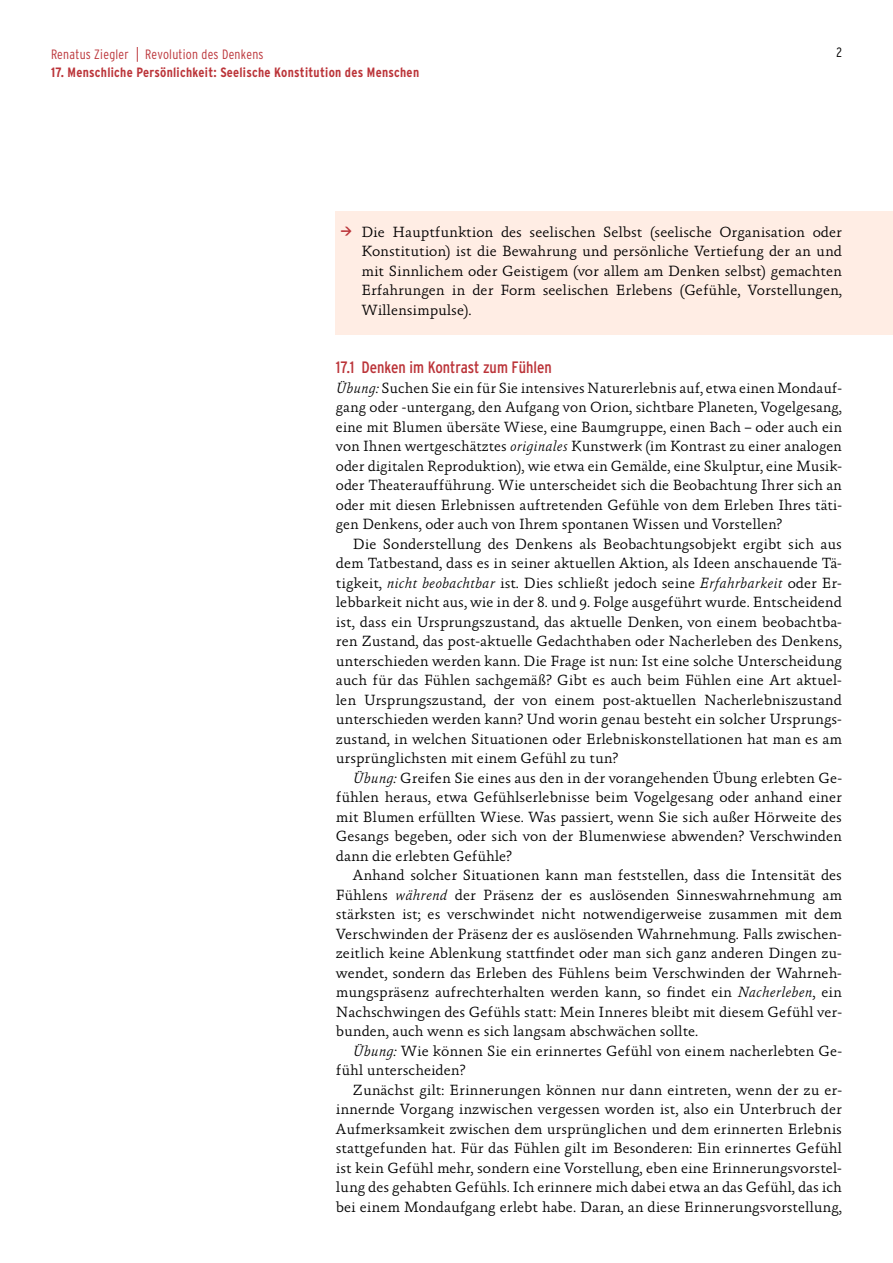
<style>
.page{position:relative;width:893px;height:1263px;background:#fff}
.page>*{position:absolute;margin:0;border:0;box-sizing:border-box;transform-origin:0 0}
.t1{font:16.5px "Interstate Condensed";color:#bb3439}
.t2{font:300 15px/19.5px "Absara OT";color:#000;text-align:justify}
.t3{font:700 13.5px "Interstate Condensed";letter-spacing:.02em;color:#bb3439}
.t4{font:300 13.5px "Interstate Condensed";letter-spacing:.02em;color:#bb3439}
.t5{font:300 13.5px "Interstate Condensed";color:#000}
.s1{font-size:15px}
.s2{font-family:"Akko Pro";font-weight:400;font-size:19.5px;color:#bb3439}
.s3{font-style:italic}
</style>
<div class="page">
<div style="left:336px;top:211px;width:557px;height:123px;background:#ffede4"></div>
<p class="t4" style="left:51px;top:46px;width:214px">Renatus Ziegler <span class="s1">|</span> Revolution des Denkens</p>
<p class="t5" style="left:836px;top:45px;width:7px">2</p>
<p class="t3" style="left:51px;top:64px;width:370px">17. Menschliche Persönlichkeit: Seelische Konstitution des Menschen</p>
<p class="t2" style="left:361px;top:223px;width:482px;text-indent:-21px"><span class="s2">→</span> Die Hauptfunktion des seelischen Selbst (seelische Organisation oder Konstitution) ist die Bewahrung und persönliche Vertiefung der an und mit Sinnlichem oder Geistigem (vor allem am Denken selbst) gemachten Erfahrungen in der Form seelischen Erlebens (Gefühle, Vorstellungen, Willensimpulse).</p>
<p class="t1" style="left:336px;top:358px;width:217px">17.1 Denken im Kontrast zum Fühlen</p>
<p class="t2" style="left:336px;top:379px;width:508px"><span class="s3">Übung:</span> Suchen Sie ein für Sie intensives Naturerlebnis auf, etwa einen Mondauf&shy;gang oder -untergang, den Aufgang von Orion, sichtbare Planeten, Vogelgesang, eine mit Blumen übersäte Wiese, eine Baumgruppe, einen Bach – oder auch ein von Ihnen wertgeschätztes <span class="s3">originales</span> Kunstwerk (im Kontrast zu einer analogen oder digitalen Reproduktion), wie etwa ein Gemälde, eine Skulptur, eine Musik&shy;oder Theateraufführung. Wie unterscheidet sich die Beobachtung Ihrer sich an oder mit diesen Erlebnissen auftretenden Gefühle von dem Erleben Ihres täti&shy;gen Denkens, oder auch von Ihrem spontanen Wissen und Vorstellen?</p>
<p class="t2" style="left:336px;top:535px;width:508px;text-indent:17px">Die Sonderstellung des Denkens als Beobachtungsobjekt ergibt sich aus dem Tatbestand, dass es in seiner aktuellen Aktion, als Ideen anschauende Tä&shy;tigkeit, <span class="s3">nicht beobachtbar</span> ist. Dies schließt jedoch seine <span class="s3">Erfahrbarkeit</span> oder Er&shy;lebbarkeit nicht aus, wie in der 8. und 9. Folge ausgeführt wurde. Entscheidend ist, dass ein Ursprungszustand, das aktuelle Denken, von einem beobachtba&shy;ren Zustand, das post-aktuelle Gedachthaben oder Nacherleben des Denkens, unterschieden werden kann. Die Frage ist nun: Ist eine solche Unterscheidung auch für das Fühlen sachgemäß? Gibt es auch beim Fühlen eine Art aktuel&shy;len Ursprungszustand, der von einem post-aktuellen Nacherlebniszustand unterschieden werden kann? Und worin genau besteht ein solcher Ursprungs&shy;zustand, in welchen Situationen oder Erlebniskonstellationen hat man es am ursprünglichsten mit einem Gefühl zu tun?</p>
<p class="t2" style="left:336px;top:769px;width:508px;text-indent:17px"><span class="s3">Übung:</span> Greifen Sie eines aus den in der vorangehenden Übung erlebten Ge&shy;fühlen heraus, etwa Gefühlserlebnisse beim Vogelgesang oder anhand einer mit Blumen erfüllten Wiese. Was passiert, wenn Sie sich außer Hörweite des Gesangs begeben, oder sich von der Blumenwiese abwenden? Verschwinden dann die erlebten Gefühle?</p>
<p class="t2" style="left:336px;top:866px;width:508px;text-indent:17px">Anhand solcher Situationen kann man feststellen, dass die Intensität des Fühlens <span class="s3">während</span> der Präsenz der es auslösenden Sinneswahrnehmung am stärksten ist; es verschwindet nicht notwendigerweise zusammen mit dem Verschwinden der Präsenz der es auslösenden Wahrnehmung. Falls zwischen&shy;zeitlich keine Ablenkung stattfindet oder man sich ganz anderen Dingen zu&shy;wendet, sondern das Erleben des Fühlens beim Verschwinden der Wahrneh&shy;mungspräsenz aufrechterhalten werden kann, so findet ein <span class="s3">Nacherleben</span>, ein Nachschwingen des Gefühls statt: Mein Inneres bleibt mit diesem Gefühl ver&shy;bunden, auch wenn es sich langsam abschwächen sollte.</p>
<p class="t2" style="left:336px;top:1042px;width:508px;text-indent:17px"><span class="s3">Übung:</span> Wie können Sie ein erinnertes Gefühl von einem nacherlebten Ge&shy;fühl unterscheiden?</p>
<p class="t2" style="left:336px;top:1081px;width:508px;text-indent:17px">Zunächst gilt: Erinnerungen können nur dann eintreten, wenn der zu er&shy;innernde Vorgang inzwischen vergessen worden ist, also ein Unterbruch der Aufmerksamkeit zwischen dem ursprünglichen und dem erinnerten Erlebnis stattgefunden hat. Für das Fühlen gilt im Besonderen: Ein erinnertes Gefühl ist kein Gefühl mehr, sondern eine Vorstellung, eben eine Erinnerungsvorstel&shy;lung des gehabten Gefühls. Ich erinnere mich dabei etwa an das Gefühl, das ich bei einem Mondaufgang erlebt habe. Daran, an diese Erinnerungsvorstellung,</p>
</div>
